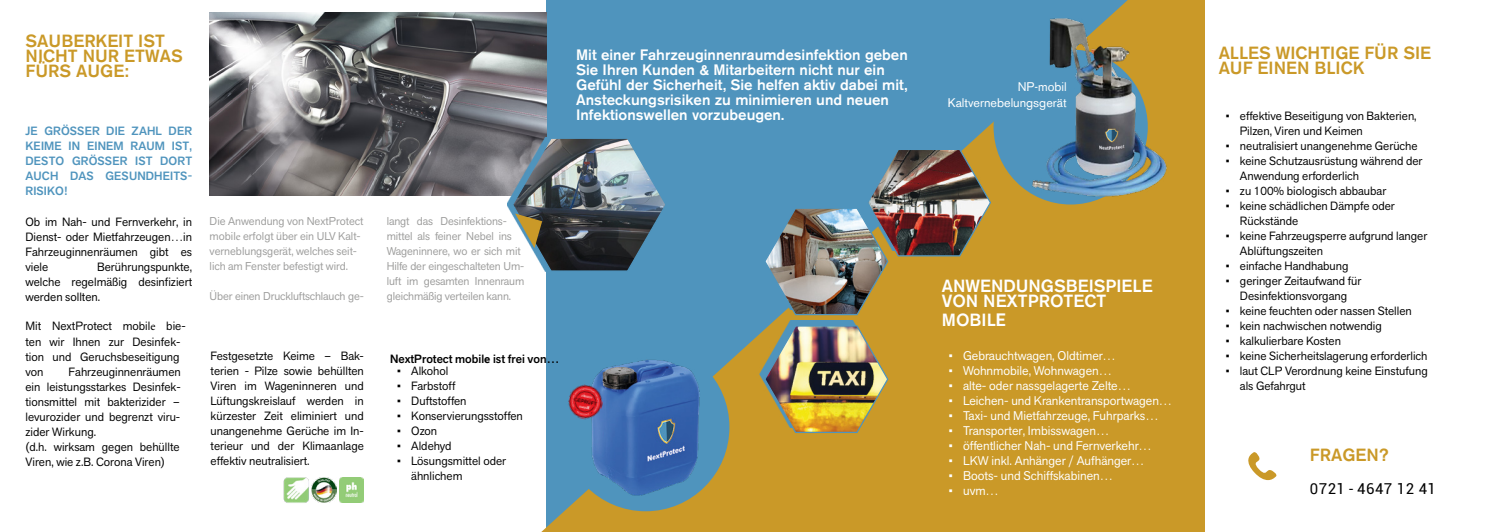
<style>
.page{position:relative;width:1489px;height:532px;background:#fff}
.page>*{position:absolute;margin:0;border:0;box-sizing:border-box;transform-origin:0 0}
.t1{font:500 17.5px/15px "Akzidenz Grotesk BQ";color:#ca9928}
.t2{font:500 17.5px/15px "Akzidenz Grotesk BQ";color:#fff}
.t3{font:500 15px/15px "Akzidenz Grotesk BQ";color:#fff}
.t4{font:15px "Roboto";letter-spacing:.03em;color:#000}
.t5{font:12.5px "Akzid Grtsk Next";color:#fff}
.t6{font:12.5px/16px "Akzidenz Grotesk BE";color:#fff;text-align:right}
.t7{font:11.88px/15px "Akzid Grtsk Next";color:#000}
.t8{font:500 11.88px/15px "Akzid Grtsk Next";letter-spacing:.01em;color:#4f94bd;text-align:justify}
.t9{font:500 11.88px "Akzid Grtsk Next";color:#000}
.t10{font:11.25px/15px "Akzid Grtsk Next";letter-spacing:-.01em;color:#9d9d9c}
.s1{font-family:"Minion Pro"}
.s2{font-family:"Roboto";font-weight:700;font-size:11.25px}
.s3{font-family:"Roboto";font-weight:700}
</style>
<div class="page">
<svg style="left:542px;top:0;width:663px;height:531px;background:#93976b"></svg>
<div style="left:759px;top:202px;width:124px;height:108px;background:#4f94bd"></div>
<svg style="left:759px;top:320px;width:124px;height:107px"></svg>
<img style="left:763px;top:324px;width:126px;height:109px">
<svg style="left:862px;top:143px;width:124px;height:5px"></svg>
<img style="left:763px;top:148px;width:228px;height:168px">
<img style="left:210px;top:12px;width:336px;height:183px">
<svg style="left:507px;top:138px;width:4px;height:75px"></svg>
<img style="left:312px;top:478px;width:24px;height:24px">
<img style="left:339px;top:478px;width:25px;height:24px">
<img style="left:283px;top:477px;width:26px;height:26px">
<div style="left:562px;top:343px;width:167px;height:168px;background:#4f94bd;border-radius:50%"></div>
<div style="left:993px;top:49px;width:154px;height:155px;background:#4f94bd;border-radius:50%"></div>
<img style="left:585px;top:357px;width:121px;height:141px">
<img style="left:565px;top:382px;width:40px;height:40px">
<img style="left:1009px;top:18px;width:169px;height:180px">
<img style="left:511px;top:136px;width:156px;height:136px">
<svg style="left:1248px;top:452px;width:29px;height:28px"></svg>
<h1 class="t1" style="left:26px;top:33px;width:158px">SAUBERKEIT IST<br>NICHT NUR ETWAS<br>FÜRS AUGE:</h1>
<p class="t8" style="left:26px;top:124px;width:168px">JE GRÖSSER DIE ZAHL DER KEIME IN EINEM RAUM IST, DESTO GRÖSSER IST DORT AUCH DAS GESUNDHEITS-RISIKO!</p>
<p class="t7" style="left:25px;top:214px;width:168px;text-align:justify">Ob im Nah- und Fernverkehr, in Dienst- oder Mietfahrzeugen…in Fahrzeuginnenräumen gibt es viele</p>
<p class="t7" style="left:25px;top:259px;width:168px;text-align:justify;text-indent:72px">Berührungspunkte, welche regelmäßig desinfiziert werden sollten.</p>
<p class="t7" style="left:25px;top:318px;width:162px">Mit NextProtect mobil<span class="s1">e</span> bie&shy;ten wir Ihnen zur Desinfek&shy;tion und Geruchsbeseitigung von</p>
<p class="t7" style="left:25px;top:364px;width:157px;text-indent:43px">Fahrzeuginnenräumen ein leistungsstarkes Desinfek&shy;tionsmittel mit bakterizider – levurozider und begrenzt viru&shy;zider Wirkung.<br>(d.h. wirksam gegen behüllte<br>Viren, wie z.B. Corona Viren)</p>
<p class="t10" style="left:210px;top:214px;width:155px;line-height:14.4px">Die Anwendung von NextProtect mobil<span class="s1">e</span> erfolgt über ein ULV Kalt-</p>
<p class="t10" style="left:210px;top:243px;width:149px">verneblungsgerät, welches seit&shy;lich am Fenster befestigt wird.</p>
<p class="t10" style="left:210px;top:288px;width:156px">Über einen Druckluftschlauch ge-</p>
<p class="t7" style="left:211px;top:348px;width:155px;text-align:justify">Festgesetzte Keime – Bak&shy;terien - Pilze sowie behüllten Viren im Wageninneren und Lüftungskreislauf werden in kürzester Zeit eliminiert und unangenehme Gerüche im In&shy;terieur und der Klimaanlage effektiv neutralisiert.</p>
<p class="t3" style="left:576px;top:47px;width:333px">Mit einer Fahrzeuginnenraumdesinfektion geben Sie Ihren Kunden &amp; Mitarbeitern nicht nur ein Gefühl der Sicherheit, Sie helfen aktiv dabei mit, Ansteckungsrisiken zu minimieren und neuen Infektionswellen vorzubeugen.</p>
<p class="t10" style="left:387px;top:213px;width:139px">langt das Desinfektions&shy;mittel als feiner Nebel ins<br>Wageninnere, wo er sich mit<br>Hilfe der eingeschalteten Um&shy;luft im gesamten Innenraum gleichmäßig verteilen kann.</p>
<p class="t9" style="left:390px;top:351px;width:171px">NextProtect mobil<span class="s2">e</span> ist frei von…</p>
<p class="t7" style="left:397px;top:363px;width:53px">• Alkohol</p>
<p class="t7" style="left:397px;top:378px;width:60px">• Farbstoff</p>
<p class="t7" style="left:397px;top:393px;width:71px">• Duftstoffen</p>
<p class="t7" style="left:397px;top:408px;width:127px">• Konservierungsstoffen</p>
<p class="t7" style="left:397px;top:423px;width:42px">• Ozon</p>
<p class="t7" style="left:397px;top:438px;width:56px">• Aldehyd</p>
<p class="t7" style="left:411px;top:453px;width:96px;text-indent:-14px">• Lösungsmittel oder ähnlichem</p>
<p class="t6" style="left:947px;top:79px;width:120px">NP-mobil<br>Kaltvernebelungsgerät</p>
<h1 class="t2" style="left:941px;top:277px;width:212px">ANWENDUNGSBEISPIELE<br>VON NEXTPROTECT</h1>
<h1 class="t2" style="left:941px;top:312px;width:65px">MOBIL<span class="s3">E</span></h1>
<p class="t5" style="left:948px;top:348px;width:168px">• Gebrauchtwagen, Oldtimer…</p>
<p class="t5" style="left:948px;top:363px;width:165px">• Wohnmobile, Wohnwagen…</p>
<p class="t5" style="left:948px;top:378px;width:184px">• alte- oder nassgelagerte Zelte…</p>
<p class="t5" style="left:948px;top:393px;width:225px">• Leichen- und Krankentransportwagen…</p>
<p class="t5" style="left:948px;top:408px;width:211px">• Taxi- und Mietfahrzeuge, Fuhrparks…</p>
<p class="t5" style="left:948px;top:423px;width:162px">• Transporter, Imbisswagen…</p>
<p class="t5" style="left:948px;top:438px;width:204px">• öffentlicher Nah- und Fernverkehr…</p>
<p class="t5" style="left:948px;top:453px;width:197px">• LKW inkl. Anhänger / Aufhänger…</p>
<p class="t5" style="left:948px;top:468px;width:166px">• Boots- und Schiffskabinen…</p>
<p class="t5" style="left:948px;top:483px;width:51px">• uvm…</p>
<h1 class="t1" style="left:1218px;top:45px;width:214px">ALLES WICHTIGE FÜR SIE<br>AUF EINEN BLICK</h1>
<p class="t7" style="left:1239px;top:108px;width:178px;text-indent:-14px">• effektive Beseitigung von Bakterien,<br>Pilzen, Viren und Keimen</p>
<p class="t7" style="left:1225px;top:138px;width:193px">• neutralisiert unangenehme Gerüche</p>
<p class="t7" style="left:1239px;top:153px;width:184px;text-indent:-14px">• keine Schutzausrüstung während der<br>Anwendung erforderlich</p>
<p class="t7" style="left:1225px;top:183px;width:162px">• zu 100% biologisch abbaubar</p>
<p class="t7" style="left:1239px;top:198px;width:156px;text-indent:-14px">• keine schädlichen Dämpfe oder<br>Rückstände</p>
<p class="t7" style="left:1239px;top:228px;width:189px;text-indent:-14px">• keine Fahrzeugsperre aufgrund langer<br>Ablüftungszeiten</p>
<p class="t7" style="left:1225px;top:258px;width:124px">• einfache Handhabung</p>
<p class="t7" style="left:1225px;top:273px;width:137px;text-align:center">• geringer Zeitaufwand für<br>Desinfektionsvorgang</p>
<p class="t7" style="left:1225px;top:303px;width:187px">• keine feuchten oder nassen Stellen</p>
<p class="t7" style="left:1225px;top:318px;width:158px">• kein nachwischen notwendig</p>
<p class="t7" style="left:1225px;top:333px;width:117px">• kalkulierbare Kosten</p>
<p class="t7" style="left:1225px;top:348px;width:203px">• keine Sicherheitslagerung erforderlich</p>
<p class="t7" style="left:1239px;top:363px;width:189px;text-indent:-14px">• laut CLP Verordnung keine Einstufung als Gefahrgut</p>
<h1 class="t1" style="left:1309px;top:447px;width:80px">FRAGEN?</h1>
<p class="t4" style="left:1309px;top:478px;width:128px">0721 - 4647 12 41</p>
</div>
